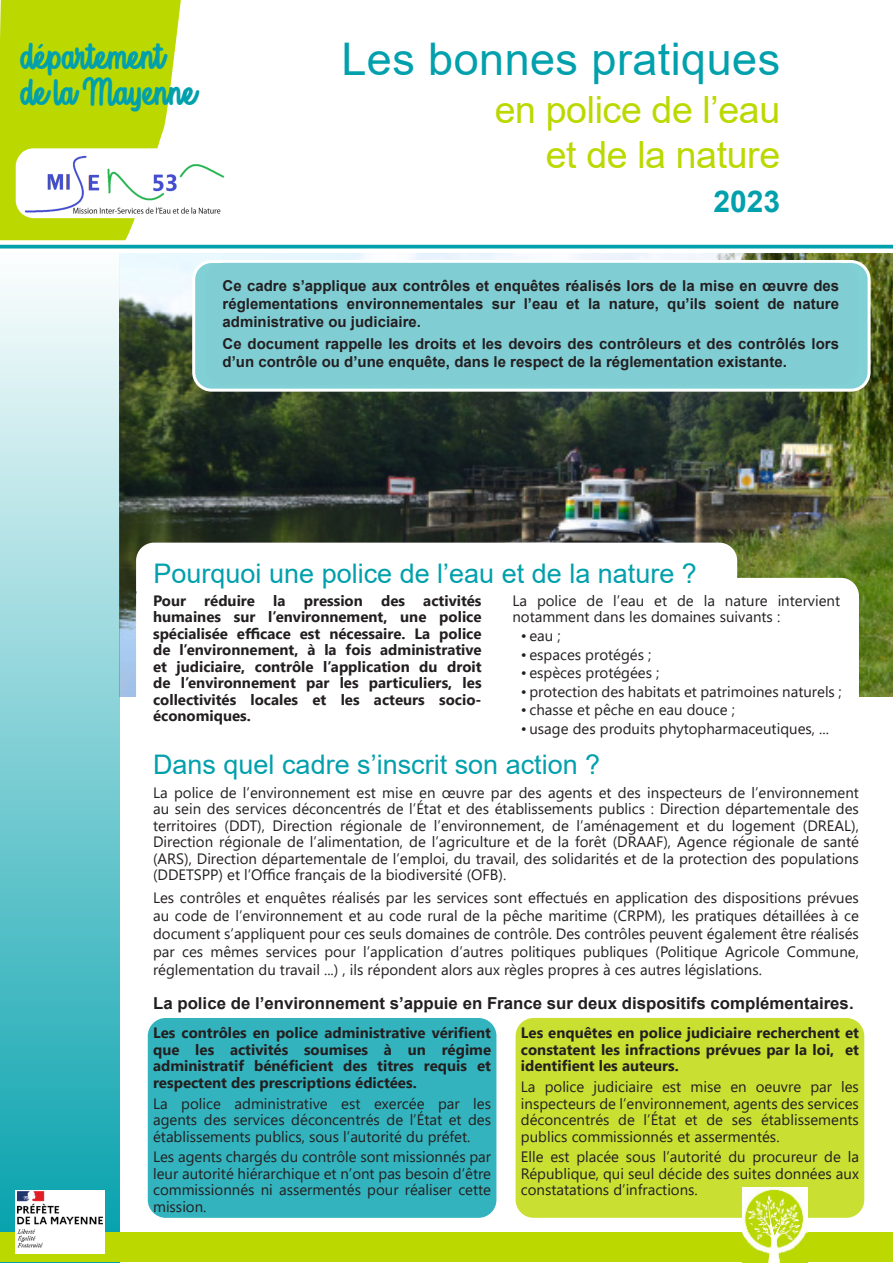
<style>
.page{position:relative;width:893px;height:1263px;background:#fff}
.page>*{position:absolute;margin:0;border:0;box-sizing:border-box;transform-origin:0 0}
.t1{font:45px "Arial";letter-spacing:.01em;color:#00a0ac}
.t2{font:37.5px/45px "Arial";letter-spacing:-.01em;color:#bbd800;text-align:right}
.t3{font:30px "Biscuit & Chocolat";color:#00a0ac}
.t4{font:700 30px "Arial";color:#00a0ac}
.t5{font:27px "Arial";color:#00a0ac}
.t6{font:700 16.5px "Arial";color:#231f20}
.t7{font:15px/16.5px "Segoe UI";color:#231f20;text-align:justify}
.t8{font:700 15px/16.5px "Segoe UI";color:#231f20;text-align:justify}
.t9{font:700 15px/18px "Arial";color:#231f20;text-align:justify}
</style>
<div class="page">
<img style="left:119px;top:253px;width:774px;height:444px">
<div style="left:194px;top:261px;width:675px;height:129px;background:#80d0d5;border-radius:18px"></div>
<div style="left:192px;top:260px;width:679px;height:132px;border:3px solid #fff;border-radius:18px"></div>
<div style="left:206px;top:263px;width:651px;height:122px;background:#81cdd4;border-radius:18px"></div>
<div style="left:0;top:249px;width:119px;height:1014px;background:linear-gradient(to bottom,#fcfdfd,#03a1ad)"></div>
<div style="left:0;top:1232px;width:893px;height:30px;background:#bbd800"></div>
<div style="left:136px;top:578px;width:723px;height:195px;background:#fff;border-radius:18px"></div>
<svg style="left:0;top:0;width:893px;height:253px"></svg>
<div style="left:148px;top:1018px;width:348px;height:200px;background:#33b3bd;border-radius:18px"></div>
<div style="left:516px;top:1018px;width:348px;height:200px;background:#c9e033;border-radius:18px"></div>
<div style="left:15px;top:1190px;width:89px;height:63px;background:#fff"></div>
<img style="left:17px;top:1192px;width:85px;height:56px">
<img style="left:743px;top:1187px;width:65px;height:75px">
<svg style="left:136px;top:543px;width:601px;height:48px"></svg>
<p class="t3" style="left:21px;top:33px;width:144px">département</p>
<p class="t3" style="left:21px;top:69px;width:176px">de la Mayenne</p>
<p class="t1" style="left:341px;top:28px;width:440px">Les bonnes pratiques</p>
<p class="t2" style="left:495px;top:87px;width:287px">en police de l’eau et de la nature</p>
<p class="t4" style="left:713px;top:181px;width:68px">2023</p>
<p class="t9" style="left:223px;top:277px;width:618px">Ce cadre s’applique aux contrôles et enquêtes réalisés lors de la mise en œuvre des réglementations environnementales sur l’eau et la nature, qu’ils soient de nature administrative ou judiciaire.</p>
<p class="t9" style="left:223px;top:335px;width:618px">Ce document rappelle les droits et les devoirs des contrôleurs et des contrôlés lors d’un contrôle ou d’une enquête, dans le respect de la réglementation existante.</p>
<p class="t5" style="left:154px;top:555px;width:545px">Pourquoi une police de l’eau et de la nature ?</p>
<p class="t8" style="left:153px;top:591px;width:330px">Pour réduire la pression des activités humaines sur l’environnement, une police spécialisée efficace est nécessaire. La police de l’environnement, à la fois administrative et judiciaire, contrôle l’application du droit de l’environnement par les particuliers, les collectivités locales et les acteurs socio&shy;économiques.</p>
<p class="t7" style="left:512px;top:591px;width:329px">La police de l’eau et de la nature intervient notamment dans les domaines suivants :</p>
<p class="t7" style="left:521px;top:626px;width:41px">• eau ;</p>
<p class="t7" style="left:521px;top:645px;width:132px">• espaces protégés ;</p>
<p class="t7" style="left:521px;top:663px;width:140px">• espèces protégées ;</p>
<p class="t7" style="left:521px;top:682px;width:322px">• protection des habitats et patrimoines naturels ;</p>
<p class="t7" style="left:521px;top:700px;width:216px">• chasse et pêche en eau douce ;</p>
<p class="t7" style="left:521px;top:719px;width:310px">• usage des produits phytopharmaceutiques, ...</p>
<p class="t5" style="left:153px;top:746px;width:449px">Dans quel cadre s’inscrit son action ?</p>
<p class="t7" style="left:153px;top:783px;width:707px">La police de l’environnement est mise en œuvre par des agents et des inspecteurs de l’environnement au sein des services déconcentrés de l’État et des établissements publics : Direction départementale des territoires (DDT), Direction régionale de l’environnement, de l’aménagement et du logement (DREAL), Direction régionale de l’alimentation, de l’agriculture et de la forêt (DRAAF), Agence régionale de santé (ARS), Direction départementale de l’emploi, du travail, des solidarités et de la protection des populations (DDETSPP) et l’Office français de la biodiversité (OFB).</p>
<p class="t7" style="left:153px;top:887px;width:707px;line-height:18px">Les contrôles et enquêtes réalisés par les services sont effectués en application des dispositions prévues au code de l’environnement et au code rural de la pêche maritime (CRPM), les pratiques détaillées à ce document s’appliquent pour ces seuls domaines de contrôle. Des contrôles peuvent également être réalisés par ces mêmes services pour l’application d’autres politiques publiques (Politique Agricole Commune, réglementation du travail ...) , ils répondent alors aux règles propres à ces autres législations.</p>
<p class="t6" style="left:153px;top:991px;width:702px">La police de l’environnement s’appuie en France sur deux dispositifs complémentaires.</p>
<p class="t8" style="left:153px;top:1024px;width:340px">Les contrôles en police administrative vérifient que les activités soumises à un régime administratif bénéficient des titres requis et respectent des prescriptions édictées.</p>
<p class="t7" style="left:153px;top:1094px;width:340px">La police administrative est exercée par les agents des services déconcentrés de l’État et des établissements publics, sous l’autorité du préfet.</p>
<p class="t7" style="left:153px;top:1147px;width:340px">Les agents chargés du contrôle sont missionnés par leur autorité hiérarchique et n’ont pas besoin d’être commissionnés ni assermentés pour réaliser cette mission.</p>
<p class="t8" style="left:521px;top:1024px;width:340px">Les enquêtes en police judiciaire recherchent et constatent les infractions prévues par la loi, et identifient les auteurs.</p>
<p class="t7" style="left:521px;top:1077px;width:340px">La police judiciaire est mise en oeuvre par les inspecteurs de l’environnement, agents des services déconcentrés de l’État et de ses établissements publics commissionnés et assermentés.</p>
<p class="t7" style="left:521px;top:1147px;width:340px">Elle est placée sous l’autorité du procureur de la République, qui seul décide des suites données aux constatations d’infractions.</p>
</div>
